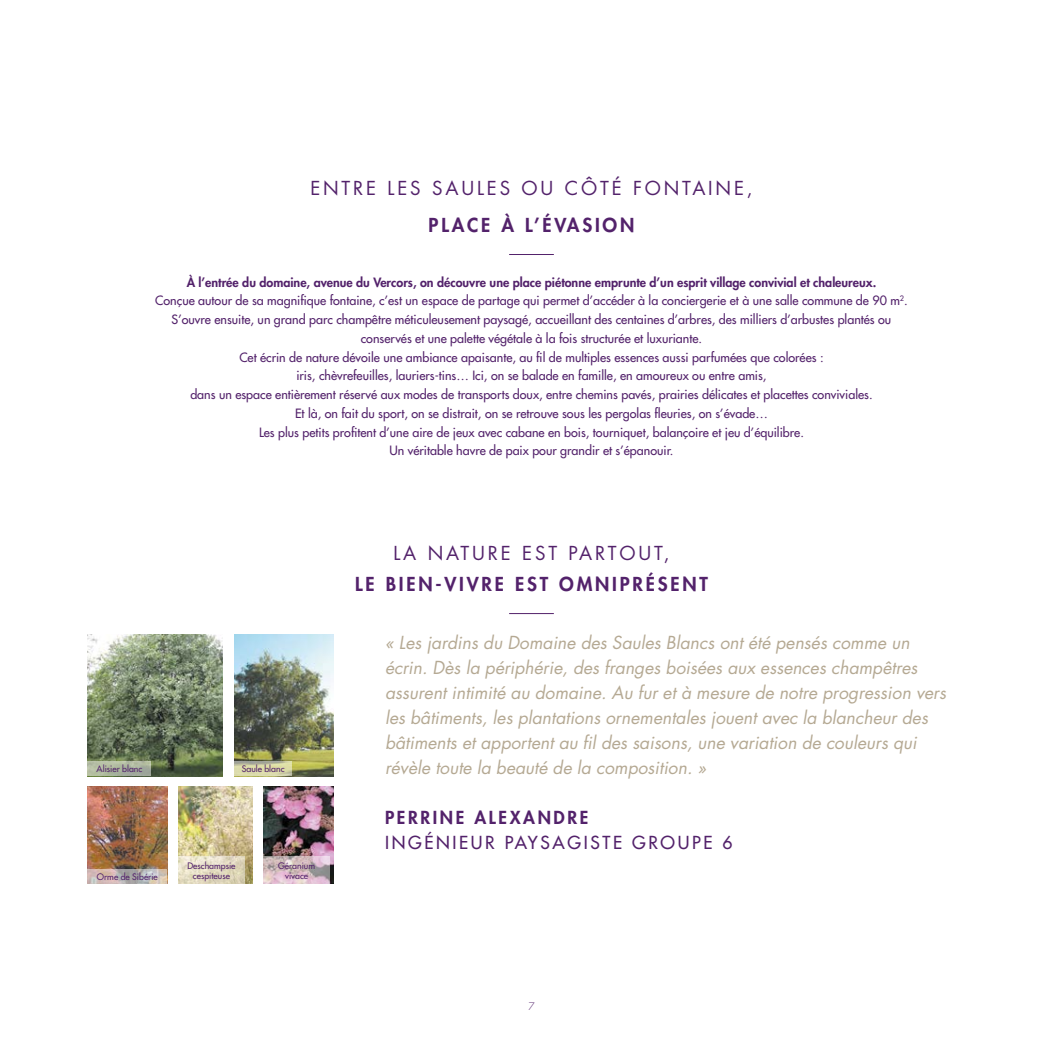
<style>
.page{position:relative;width:1063px;height:1063px;background:#fff}
.page>*{position:absolute;margin:0;border:0;box-sizing:border-box;transform-origin:0 0}
.t1{font:18.75px "Futura Std";letter-spacing:.15em;color:#53226b}
.t2{font:800 18.75px "Futura Std";letter-spacing:.15em;color:#53226b}
.t3{font:italic 17.5px/25px "Futura Std";color:#b5a993}
.t4{font:500 17.5px "Futura Std";letter-spacing:.15em;color:#53226b}
.t5{font:800 17.5px "Futura Std";letter-spacing:.15em;color:#53226b}
.t6{font:500 12.5px/18.8px "Futura Std";color:#53226b;text-align:center}
.t7{font:300 10px "Futura Std";color:#53226b}
.t8{font:500 8.75px/10px "Futura Std";color:#53226b;text-align:center}
.s1{font-weight:800}
</style>
<div class="page">
<img style="left:88px;top:635px;width:135px;height:141px">
<svg style="left:88px;top:761px;width:63px;height:15px"></svg>
<img style="left:88px;top:787px;width:79px;height:82px">
<svg style="left:88px;top:869px;width:79px;height:15px"></svg>
<hr style="left:509px;top:254px;width:45px;height:1px;background:#53226b">
<hr style="left:509px;top:613px;width:45px;height:1px;background:#53226b">
<img style="left:178px;top:787px;width:75px;height:97px">
<img style="left:263px;top:787px;width:71px;height:97px">
<img style="left:234px;top:635px;width:100px;height:141px">
<svg style="left:234px;top:761px;width:58px;height:15px"></svg>
<svg style="left:178px;top:856px;width:67px;height:28px;background:#e2dbc1"></svg>
<svg style="left:263px;top:856px;width:67px;height:28px;background:#ceb9bf"></svg>
<h1 class="t1" style="left:310px;top:176px;width:444px">ENTRE LES SAULES OU CÔTÉ FONTAINE,</h1>
<h1 class="t2" style="left:429px;top:213px;width:207px">PLACE À L’ÉVASION</h1>
<p class="t6" style="left:155px;top:273px;width:754px"><span class="s1">À l’entrée du domaine, avenue du Vercors, on découvre une place piétonne emprunte d’un esprit village convivial et chaleureux.<br></span>Conçue autour de sa magnifique fontaine, c’est un espace de partage qui permet d’accéder à la conciergerie et à une salle commune de 90 m<sup>2</sup>.<br>S’ouvre ensuite, un grand parc champêtre méticuleusement paysagé, accueillant des centaines d’arbres, des milliers d’arbustes plantés ou conservés et une palette végétale à la fois structurée et luxuriante.<br>Cet écrin de nature dévoile une ambiance apaisante, au fil de multiples essences aussi parfumées que colorées :<br>iris, chèvrefeuilles, lauriers-tins… Ici, on se balade en famille, en amoureux ou entre amis,<br>dans un espace entièrement réservé aux modes de transports doux, entre chemins pavés, prairies délicates et placettes conviviales.<br>Et là, on fait du sport, on se distrait, on se retrouve sous les pergolas fleuries, on s’évade…<br>Les plus petits profitent d’une aire de jeux avec cabane en bois, tourniquet, balançoire et jeu d’équilibre.<br>Un véritable havre de paix pour grandir et s’épanouir.</p>
<p class="t8" style="left:97px;top:764px;width:47px">Alisier blanc</p>
<p class="t8" style="left:242px;top:764px;width:44px">Saule blanc</p>
<p class="t8" style="left:97px;top:872px;width:62px">Orme de Sibérie</p>
<p class="t8" style="left:187px;top:860px;width:50px">Deschampsie cespiteuse</p>
<p class="t8" style="left:278px;top:860px;width:39px">Géranium vivace</p>
<h1 class="t1" style="left:393px;top:541px;width:278px">LA NATURE EST PARTOUT,</h1>
<h1 class="t2" style="left:355px;top:572px;width:354px">LE BIEN-VIVRE EST OMNIPRÉSENT</h1>
<p class="t3" style="left:385px;top:631px;width:563px">« Les jardins du Domaine des Saules Blancs ont été pensés comme un écrin. Dès la périphérie, des franges boisées aux essences champêtres assurent intimité au domaine. Au fur et à mesure de notre progression vers les bâtiments, les plantations ornementales jouent avec la blancheur des bâtiments et apportent au fil des saisons, une variation de couleurs qui révèle toute la beauté de la composition. »</p>
<h2 class="t5" style="left:385px;top:807px;width:205px">PERRINE ALEXANDRE</h2>
<h2 class="t4" style="left:385px;top:832px;width:349px">INGÉNIEUR PAYSAGISTE GROUPE 6</h2>
<p class="t7" style="left:528px;top:1000px;width:8px">7</p>
</div>
